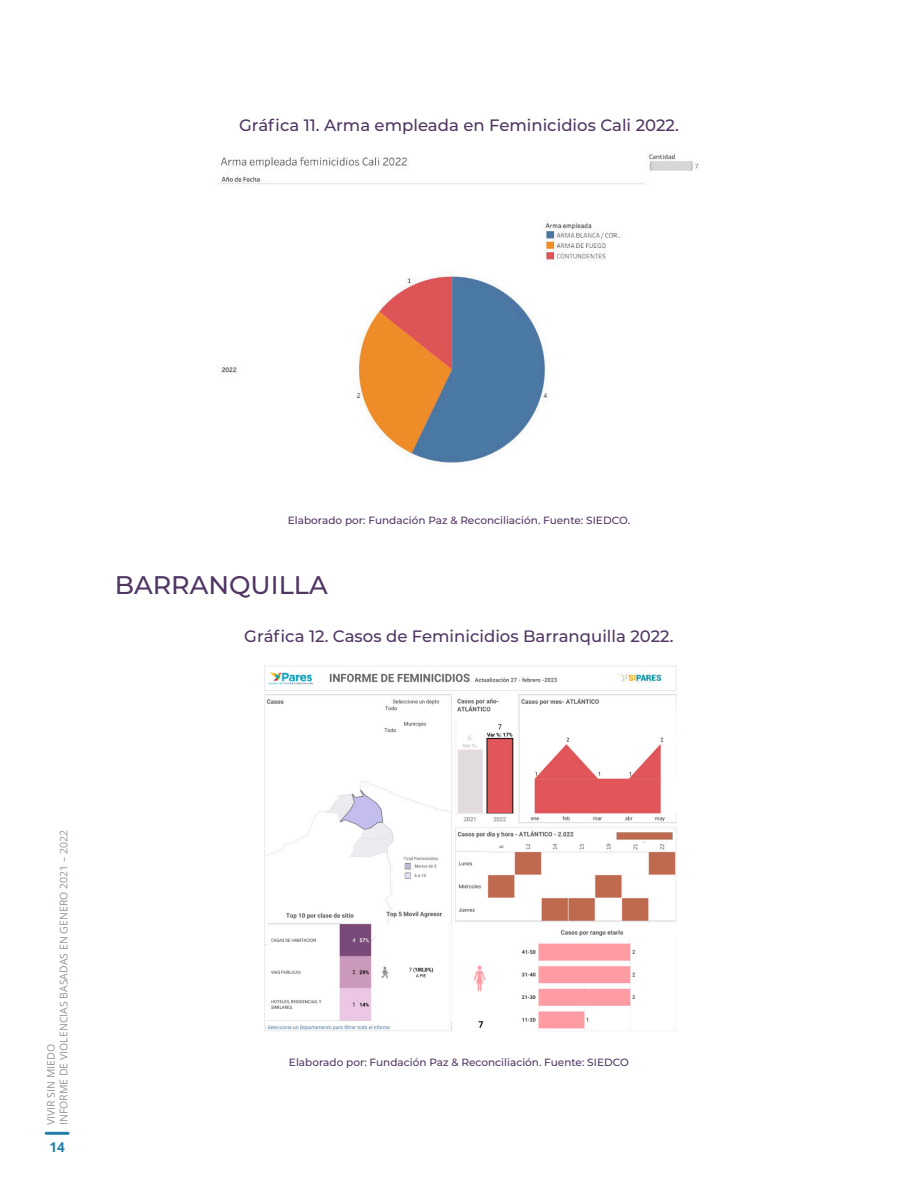
<style>
.page{position:relative;width:918px;height:1188px;background:#fff}
.page>*{position:absolute;margin:0;border:0;box-sizing:border-box;transform-origin:0 0}
.t1{font:500 25.5px "Montserrat";color:#503663}
.t2{font:500 16.5px "Montserrat";color:#503663}
.t3{font:700 13.5px "Open Sans";color:#227faa}
.t4{font:500 10.5px "Montserrat";color:#503663}
.t5{font:10.5px/12.6px "Open Sans";color:#939598}
</style>
<div class="page">
<hr style="left:46px;top:1132px;width:22px;height:3px;background:#227faa">
<img style="left:218px;top:154px;width:481px;height:310px">
<img style="left:264px;top:665px;width:413px;height:367px">
<p class="t2" style="left:239px;top:113px;width:441px">Gráfica 11. Arma empleada en Feminicidios Cali 2022.</p>
<p class="t4" style="left:288px;top:513px;width:344px">Elaborado por: Fundación Paz &amp; Reconciliación. Fuente: SIEDCO.</p>
<p class="t1" style="left:115px;top:567px;width:214px">BARRANQUILLA</p>
<p class="t2" style="left:244px;top:624px;width:431px">Gráfica 12. Casos de Feminicidios Barranquilla 2022.</p>
<p class="t5" style="left:44px;top:1125px;width:296px;rotate:-90deg">VIVIR SIN MIEDO<br>INFORME DE VIOLENCIAS BASADAS EN GENERO 2021 – 2022</p>
<p class="t3" style="left:49px;top:1137px;width:17px">14</p>
<p class="t4" style="left:289px;top:1055px;width:342px">Elaborado por: Fundación Paz &amp; Reconciliación. Fuente: SIEDCO</p>
</div>
